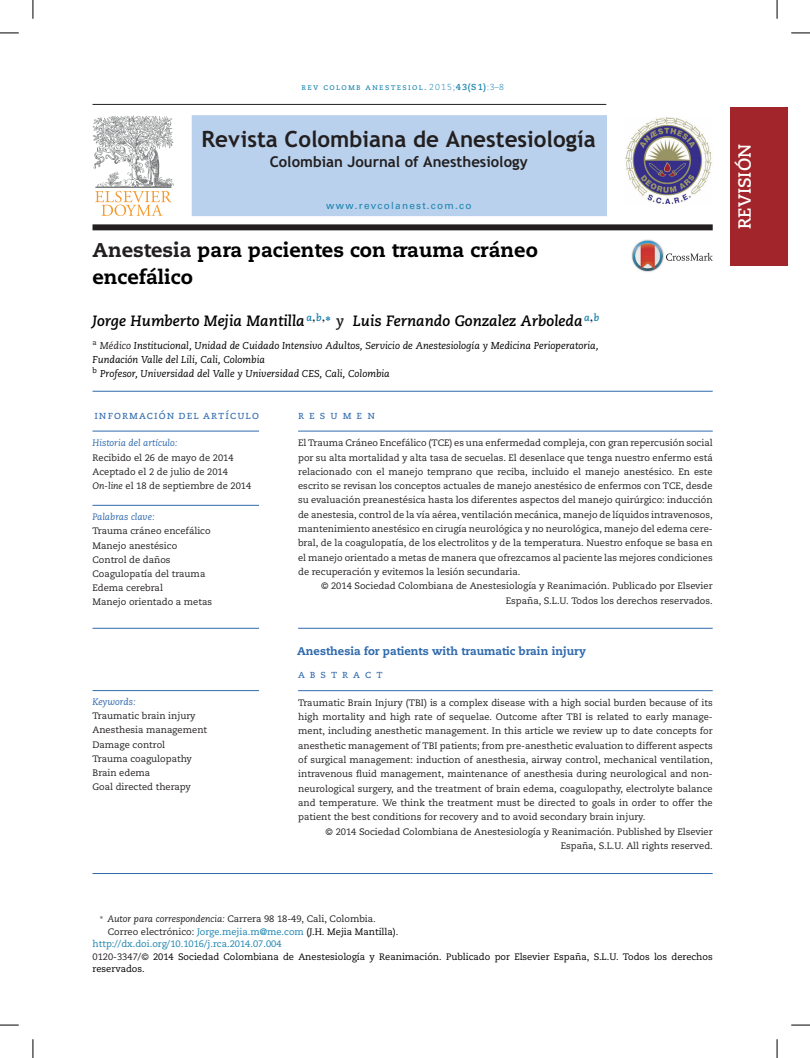
<style>
.page{position:relative;width:810px;height:1058px;background:#fff}
.page>*{position:absolute;margin:0;border:0;box-sizing:border-box;transform-origin:0 0}
.t1{font:700 22.38px "Trebuchet MS";color:#231f20}
.t2{font:800 19.88px/27.4px "Caecilia";color:#000}
.t3{font:700 17.5px "Caecilia LT Std";color:#fff}
.t4{font:italic 700 15px "Caecilia";color:#000}
.t5{font:700 15px "Trebuchet MS";color:#231f20}
.t6{font:800 11.25px "Caecilia";color:#306aad}
.t7{font:11.25px "Caecilia Roman SC";letter-spacing:.095em;color:#306aad}
.t8{font:11.25px "Caecilia Roman SC";letter-spacing:.445em;color:#306aad}
.t9{font:italic 10px/14.2px "Caecilia";color:#000}
.t10{font:10px "Univers";letter-spacing:.125em;color:#1a83af}
.t11{font:9.38px/14.2px "Caecilia";color:#231f20}
.t12{font:9.38px "Caecilia";color:#000}
.t13{font:9.38px "Caecilia";color:#1a83af}
.t14{font:8.75px "Caecilia Roman SC";letter-spacing:.145em;color:#1a83af}
.s1{font-family:"Caecilia";font-weight:300}
.s2{font-family:"Caecilia";font-weight:700}
.s3{color:#231f20}
.s4{font-style:italic;color:#306aad}
.s5{font-style:italic}
.s6{color:#000}
</style>
<div class="page">
<div style="left:730px;top:107px;width:58px;height:159px;background:#a1252a"></div>
<hr style="left:93px;top:104px;width:513px;height:1px;background:#231f20">
<div style="left:192px;top:115px;width:415px;height:101px;background:#b9d1ec"></div>
<svg style="left:93px;top:115px;width:81px;height:101px"></svg>
<img style="left:625px;top:118px;width:87px;height:85px">
<div style="left:93px;top:224px;width:620px;height:6px;background:#231f20"></div>
<svg style="left:666px;top:253px;width:47px;height:8px"></svg>
<img style="left:631px;top:239px;width:33px;height:33px">
<hr style="left:93px;top:391px;width:620px;height:1px;background:#306aad">
<hr style="left:93px;top:431px;width:166px;height:1px;background:#306aad">
<hr style="left:93px;top:505px;width:166px;height:1px;background:#306aad">
<hr style="left:298px;top:431px;width:415px;height:1px;background:#306aad">
<hr style="left:93px;top:628px;width:166px;height:1px;background:#306aad">
<hr style="left:298px;top:628px;width:415px;height:1px;background:#306aad">
<hr style="left:93px;top:690px;width:166px;height:1px;background:#306aad">
<hr style="left:298px;top:690px;width:415px;height:1px;background:#306aad">
<hr style="left:93px;top:873px;width:620px;height:1px;background:#306aad">
<svg style="left:0;top:32px;width:19px;height:2px"></svg>
<svg style="left:791px;top:32px;width:19px;height:2px"></svg>
<svg style="left:0;top:1024px;width:19px;height:2px"></svg>
<svg style="left:791px;top:1024px;width:19px;height:2px"></svg>
<svg style="left:32px;top:0;width:2px;height:19px"></svg>
<svg style="left:32px;top:1039px;width:2px;height:19px"></svg>
<svg style="left:776px;top:0;width:2px;height:19px"></svg>
<svg style="left:776px;top:1039px;width:2px;height:19px"></svg>
<p class="t14" style="left:301px;top:82px;width:204px">rev colomb anestesiol. <span class="s1">2015;</span><span class="s2">43(S1)</span><span class="s1">:3–8</span></p>
<p class="t1" style="left:202px;top:125px;width:396px">Revista Colombiana de Anestesiología</p>
<p class="t5" style="left:270px;top:152px;width:259px">Colombian Journal of Anesthesiology</p>
<p class="t10" style="left:326px;top:199px;width:147px">www.revcolanest.com.co</p>
<p class="t2" style="left:93px;top:236px;width:447px"><span class="s3">Anestesia</span> para pacientes con trauma cráneo encefálico</p>
<p class="t4" style="left:93px;top:312px;width:508px">Jorge Humberto Mejia Mantilla <sup>a</sup><sup>,</sup><sup>b</sup><sup>,</sup><sup>∗</sup> <span class="s3">y</span> Luis Fernando Gonzalez Arboleda <sup>a</sup><sup>,</sup><sup>b</sup></p>
<p class="t9" style="left:93px;top:338px;width:508px"><sup>a</sup> <span class="s3">Médico</span> Institucional, Unidad de Cuidado Intensivo Adultos, Servicio de Anestesiología y Medicina Perioperatoria,<br>Fundación Valle del Lili, Cali, Colombia<br><sup>b</sup> Profesor, Universidad del Valle y Universidad CES, Cali, Colombia</p>
<p class="t7" style="left:94px;top:408px;width:166px">información del artículo</p>
<p class="t11" style="left:93px;top:436px;width:160px"><span class="s4">Historia del artículo:<br></span>Recibido el 26 de mayo de 2014<br>Aceptado el 2 de julio de 2014<br><span class="s5">On-line</span> el 18 de septiembre de 2014</p>
<p class="t11" style="left:93px;top:510px;width:120px"><span class="s4">Palabras clave:<br></span>Trauma cráneo encefálico<br>Manejo anestésico<br>Control de danos</p>
<p class="t8" style="left:298px;top:408px;width:78px">resumen</p>
<p class="t11" style="left:298px;top:436px;width:416px">El Trauma Cráneo Encefálico (TCE) es una enfermedad compleja, con gran repercusión social</p>
<p class="t11" style="left:298px;top:450px;width:416px">por su alta mortalidad y alta tasa de secuelas. El desenlace que tenga nuestro enfermo está</p>
<p class="t11" style="left:298px;top:465px;width:416px">relacionado con el manejo temprano que reciba, incluido el manejo anestésico. En este</p>
<p class="t11" style="left:298px;top:479px;width:416px">escrito se revisan los conceptos actuales de manejo anestésico de enfermos con TCE, desde</p>
<p class="t11" style="left:298px;top:493px;width:416px">su evaluación preanestésica hasta los diferentes aspectos del manejo quirúrgico: inducción</p>
<p class="t11" style="left:298px;top:508px;width:416px">de anestesia, control de la vía aérea, ventilación mecánica, manejo de líquidos intravenosos,</p>
<p class="t11" style="left:298px;top:522px;width:416px">mantenimiento anestésico en cirugía neurológica y no neurológica, manejo del edema cere-</p>
<p class="t11" style="left:298px;top:536px;width:416px">bral, de la coagulopatía, de los electrolitos y de la temperatura. Nuestro enfoque se basa en</p>
<p class="t11" style="left:298px;top:551px;width:416px">el manejo orientado a metas de manera que ofrezcamos al paciente las mejores condiciones</p>
<p class="t11" style="left:298px;top:565px;width:224px">de recuperación y evitemos la lesión secundaria.</p>
<p class="t11" style="left:321px;top:579px;width:393px">© 2014 Sociedad Colombiana de Anestesiología y Reanimación. Publicado por Elsevier</p>
<p class="t11" style="left:506px;top:594px;width:208px">España, S.L.U. Todos los derechos reservados.</p>
<p class="t11" style="left:92px;top:553px;width:121px;text-indent:63px">˜<br>Coagulopatía del trauma<br>Edema cerebral<br>Manejo orientado a metas</p>
<p class="t11" style="left:93px;top:695px;width:116px"><span class="s4">Keywords:<br></span>Traumatic brain injury<br>Anesthesia management<br>Damage control<br>Trauma coagulopathy<br>Brain edema<br>Goal directed therapy</p>
<p class="t6" style="left:297px;top:644px;width:290px">Anesthesia for patients with traumatic brain injury</p>
<p class="t8" style="left:298px;top:668px;width:86px">abstract</p>
<p class="t11" style="left:298px;top:696px;width:416px">Traumatic Brain Injury (TBI) is a complex disease with a high social burden because of its</p>
<p class="t11" style="left:298px;top:710px;width:416px">high mortality and high rate of sequelae. Outcome after TBI is related to early manage-</p>
<p class="t11" style="left:298px;top:724px;width:416px">ment, including anesthetic management. In this article we review up to date concepts for</p>
<p class="t11" style="left:298px;top:739px;width:416px">anesthetic management of TBI patients; from pre-anesthetic evaluation to different aspects</p>
<p class="t11" style="left:298px;top:753px;width:416px">of surgical management: induction of anesthesia, airway control, mechanical ventilation,</p>
<p class="t11" style="left:298px;top:767px;width:416px">intravenous fluid management, maintenance of anesthesia during neurological and non-</p>
<p class="t11" style="left:298px;top:781px;width:416px">neurological surgery, and the treatment of brain edema, coagulopathy, electrolyte balance</p>
<p class="t11" style="left:298px;top:796px;width:416px">and temperature. We think the treatment must be directed to goals in order to offer the</p>
<p class="t11" style="left:298px;top:810px;width:349px">patient the best conditions for recovery and to avoid secondary brain injury.</p>
<p class="t11" style="left:326px;top:825px;width:389px">© 2014 Sociedad Colombiana de Anestesiología y Reanimación. Published by Elsevier</p>
<p class="t11" style="left:561px;top:839px;width:154px">España, S.L.U. All rights reserved.</p>
<h3 class="t3" style="left:734px;top:229px;width:86px;rotate:-90deg">REVISIÓN</h3>
<p class="t11" style="left:100px;top:912px;width:278px"><sup>∗</sup> <span class="s5">Autor para correspondencia:</span> Carrera 98 18-49, Cali, Colombia.</p>
<p class="t13" style="left:108px;top:926px;width:292px"><span class="s3">Correo electrónico:</span> Jorge.mejia.m@me.com <span class="s6">(J.H. Mejia Mantilla).</span></p>
<p class="t13" style="left:93px;top:938px;width:191px">http://dx.doi.org/10.1016/j.rca.2014.07.004</p>
<p class="t12" style="left:93px;top:951px;width:622px"><span class="s3">0120-3347/©</span> 2014 Sociedad Colombiana de Anestesiología y Reanimación. Publicado por Elsevier España, S.L.U. Todos los derechos</p>
<p class="t12" style="left:93px;top:963px;width:54px">reservados.</p>
</div>
